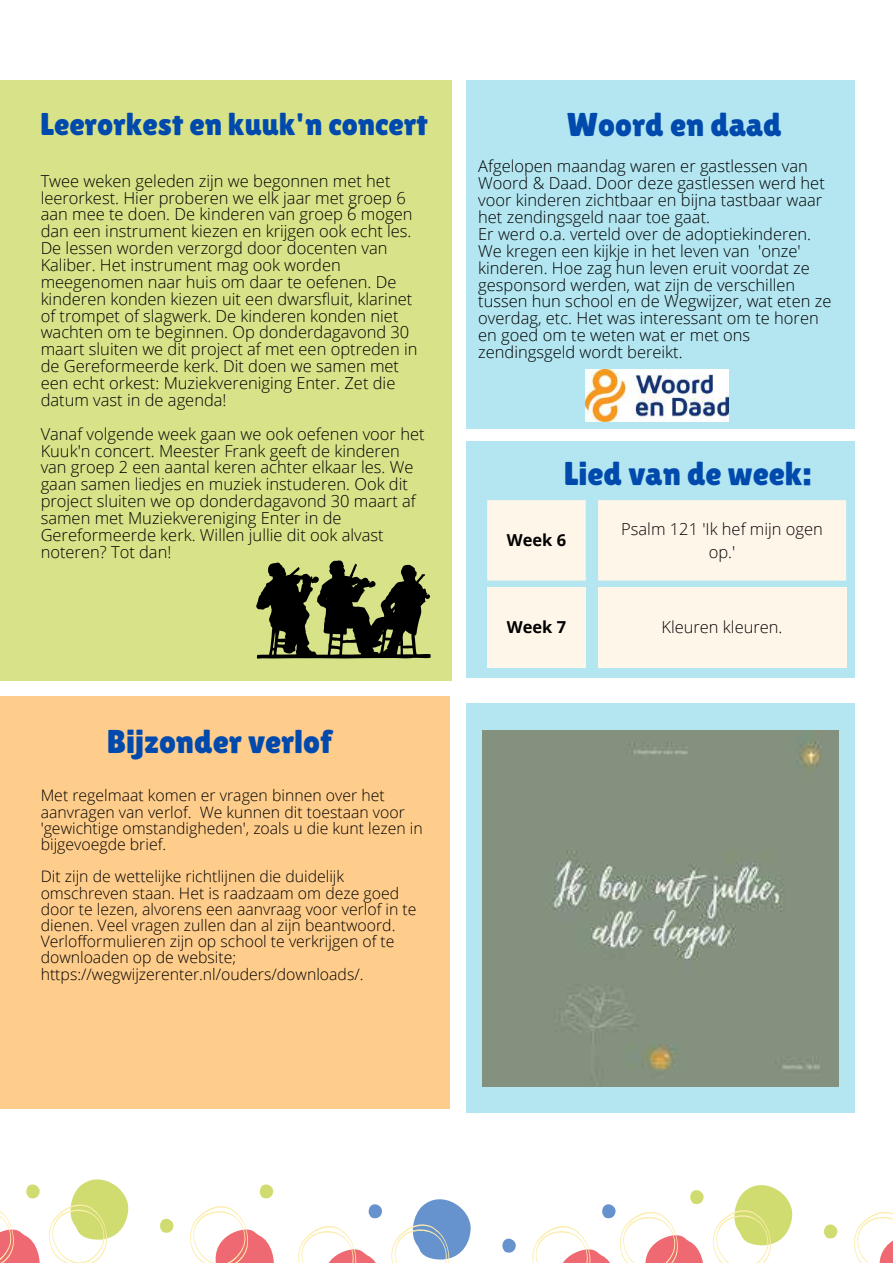
<style>
.page{position:relative;width:893px;height:1264px;background:#fff}
.page>*{position:absolute;margin:0;border:0;box-sizing:border-box;transform-origin:0 0}
.t1{font:33px "Lilita One";color:#004aad}
.t2{font:31.5px "Lilita One";color:#004aad}
.t3{font:300 16.5px/16.8px "Open Sans";color:#000}
.t4{font:700 16.5px "Open Sans";color:#000}
.t5{font:300 15.75px/16.2px "Open Sans";color:#000}
</style>
<div class="page">
<div style="left:467px;top:442px;width:387px;height:236px;background:#b3e6f0"></div>
<div style="left:487px;top:500px;width:359px;height:80px;background:#fff6ea"></div>
<div style="left:0;top:81px;width:451px;height:600px;background:#d8e288"></div>
<div style="left:0;top:695px;width:449px;height:413px;background:#ffcd8b"></div>
<div style="left:597px;top:587px;width:249px;height:80px;background:#fff6ea"></div>
<div style="left:487px;top:587px;width:98px;height:80px;background:#fff6ea"></div>
<svg style="left:256px;top:560px;width:175px;height:98px"></svg>
<div style="left:467px;top:81px;width:387px;height:348px;background:#b3e6f0"></div>
<img style="left:585px;top:369px;width:143px;height:53px">
<svg style="left:854px;top:1212px;width:38px;height:50px"></svg>
<svg style="left:824px;top:1224px;width:13px;height:14px"></svg>
<svg style="left:713px;top:1185px;width:80px;height:77px"></svg>
<svg style="left:532px;top:1190px;width:172px;height:72px"></svg>
<svg style="left:502px;top:1238px;width:14px;height:14px"></svg>
<svg style="left:368px;top:1204px;width:14px;height:14px"></svg>
<svg style="left:391px;top:1199px;width:80px;height:63px"></svg>
<svg style="left:298px;top:1226px;width:77px;height:36px"></svg>
<svg style="left:259px;top:1184px;width:14px;height:14px"></svg>
<svg style="left:190px;top:1206px;width:84px;height:56px"></svg>
<svg style="left:160px;top:1218px;width:14px;height:15px"></svg>
<svg style="left:0;top:1179px;width:129px;height:83px"></svg>
<div style="left:467px;top:703px;width:387px;height:410px;background:#b3e6f0"></div>
<img style="left:482px;top:730px;width:356px;height:356px">
<h2 class="t2" style="left:40px;top:106px;width:389px">Leerorkest en kuuk'n concert</h2>
<p class="t3" style="left:41px;top:172px;width:378px">Twee weken geleden zijn we begonnen met het leerorkest. Hier proberen we elk jaar met groep 6 aan mee te doen. De kinderen van groep 6 mogen dan een instrument kiezen en krijgen ook echt les.<br>De lessen worden verzorgd door docenten van Kaliber. Het instrument mag ook worden meegenomen naar huis om daar te oefenen. De kinderen konden kiezen uit een dwarsfluit, klarinet of trompet of slagwerk. De kinderen konden niet wachten om te beginnen. Op donderdagavond 30 maart sluiten we dit project af met een optreden in de Gereformeerde kerk. Dit doen we samen met een echt orkest: Muziekvereniging Enter. Zet die datum vast in de agenda!</p>
<p class="t3" style="left:41px;top:425px;width:385px">Vanaf volgende week gaan we ook oefenen voor het Kuuk'n concert. Meester Frank geeft de kinderen van groep 2 een aantal keren achter elkaar les. We gaan samen liedjes en muziek instuderen. Ook dit project sluiten we op donderdagavond 30 maart af samen met Muziekvereniging Enter in de Gereformeerde kerk. Willen jullie dit ook alvast noteren? Tot dan!</p>
<h1 class="t1" style="left:106px;top:722px;width:227px">Bijzonder verlof</h1>
<p class="t5" style="left:41px;top:787px;width:383px">Met regelmaat komen er vragen binnen over het aanvragen van verlof. We kunnen dit toestaan voor 'gewichtige omstandigheden', zoals u die kunt lezen in bijgevoegde brief.</p>
<p class="t5" style="left:41px;top:868px;width:377px">Dit zijn de wettelijke richtlijnen die duidelijk omschreven staan. Het is raadzaam om deze goed door te lezen, alvorens een aanvraag voor verlof in te dienen. Veel vragen zullen dan al zijn beantwoord.<br>Verlofformulieren zijn op school te verkrijgen of te downloaden op de website; https://wegwijzerenter.nl/ouders/downloads/.</p>
<h1 class="t1" style="left:567px;top:106px;width:216px">Woord en daad</h1>
<p class="t3" style="left:478px;top:158px;width:354px">Afgelopen maandag waren er gastlessen van Woord &amp; Daad. Door deze gastlessen werd het voor kinderen zichtbaar en bijna tastbaar waar het zendingsgeld naar toe gaat.<br>Er werd o.a. verteld over de adoptiekinderen.<br>We kregen een kijkje in het leven van 'onze' kinderen. Hoe zag hun leven eruit voordat ze gesponsord werden, wat zijn de verschillen tussen hun school en de Wegwijzer, wat eten ze overdag, etc. Het was interessant om te horen en goed om te weten wat er met ons zendingsgeld wordt bereikt.</p>
<h1 class="t1" style="left:564px;top:454px;width:248px">Lied van de week:</h1>
<p class="t4" style="left:506px;top:528px;width:61px">Week 6</p>
<p class="t3" style="left:621px;top:517px;width:203px;line-height:22.5px;text-align:center">Psalm 121 'Ik hef mijn ogen op.'</p>
<p class="t4" style="left:506px;top:615px;width:61px">Week 7</p>
<p class="t3" style="left:661px;top:618px;width:123px">Kleuren kleuren.</p>
</div>
